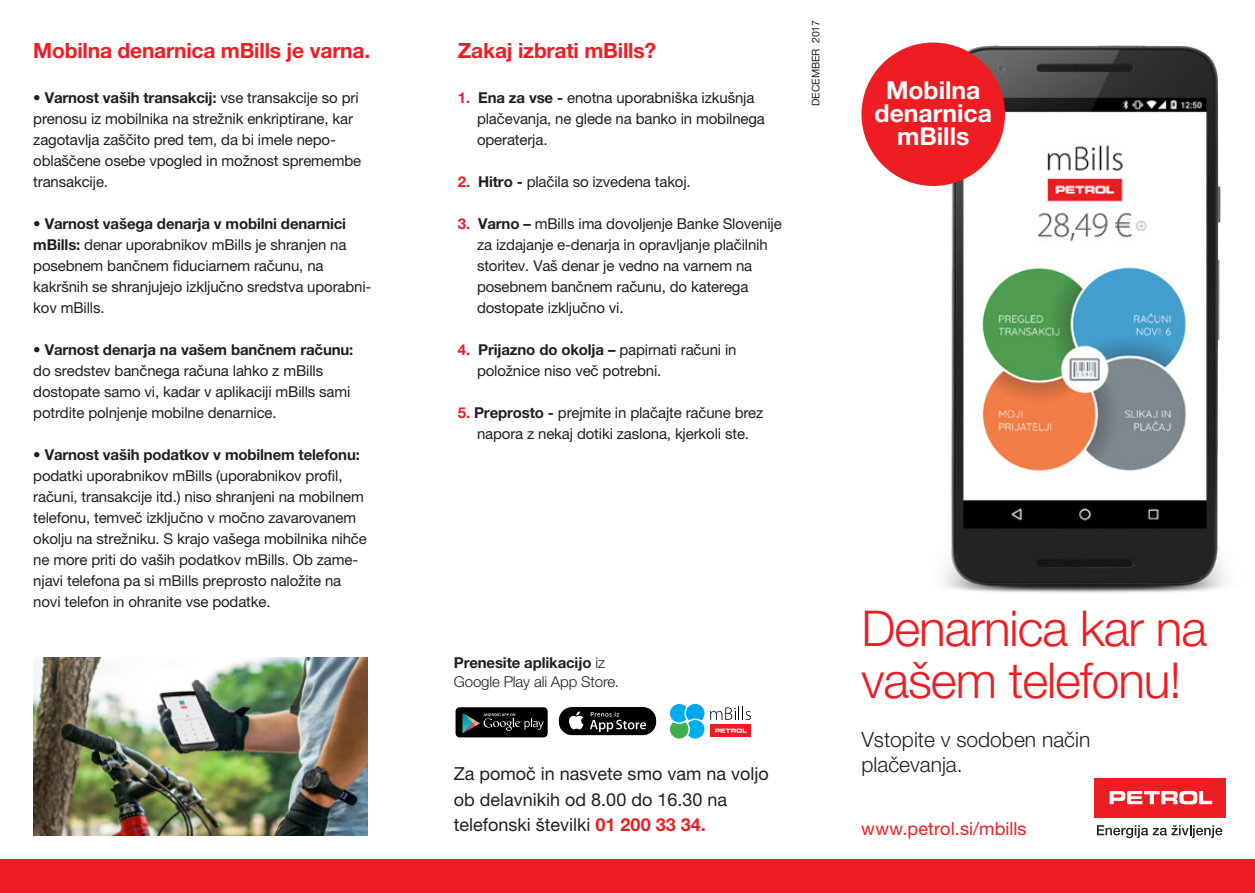
<style>
.page{position:relative;width:1255px;height:893px;background:#fff}
.page>*{position:absolute;margin:0;border:0;box-sizing:border-box;transform-origin:0 0}
.t1{font:300 49.5px/51.8px "Helvetica Neue LT Pro";letter-spacing:-.02em;color:#ee1d23}
.t2{font:700 24.75px/23px "Helvetica Neue LT Pro";color:#fff;text-align:center}
.t3{font:700 21px "Helvetica Neue LT Pro";letter-spacing:-.01em;color:#ee1d23}
.t4{font:300 21px/25.2px "Helvetica Neue LT Pro";color:#231f20}
.t5{font:18px/25.5px "Helvetica Neue LT Pro";color:#231f20}
.t6{font:18px "Helvetica Neue LT Pro";letter-spacing:.01em;color:#ee1d23}
.t7{font:15px/21px "Helvetica Neue LT Pro";letter-spacing:-.01em;color:#231f20}
.t8{font:300 15px/19.5px "Helvetica Neue LT Pro";letter-spacing:-.01em;color:#231f20}
.t9{font:10.5px "Helvetica Neue LT Pro";letter-spacing:-.01em;color:#231f20}
.s1{font-weight:700}
.s2{font-weight:700;color:#ee1d23}
</style>
<div class="page">
<div style="left:0;top:859px;width:1254px;height:34px;background:#ee1d23"></div>
<div style="left:455px;top:707px;width:92px;height:30px;background:#000001;border-radius:4px"></div>
<svg style="left:462px;top:713px;width:81px;height:20px"></svg>
<div style="left:1093px;top:778px;width:132px;height:39px;background:#ee1d23"></div>
<svg style="left:1109px;top:791px;width:103px;height:13px"></svg>
<svg style="left:1096px;top:825px;width:126px;height:13px"></svg>
<div style="left:558px;top:706px;width:98px;height:30px;background:#000001;border-radius:14px"></div>
<svg style="left:569px;top:711px;width:14px;height:18px"></svg>
<svg style="left:590px;top:712px;width:56px;height:20px"></svg>
<div style="left:557px;top:706px;width:100px;height:30px;border:1px solid #fff;border-radius:14px"></div>
<img style="left:941px;top:45px;width:284px;height:548px">
<div style="left:861px;top:43px;width:143px;height:143px;background:#ee1d23;border-radius:50%"></div>
<svg style="left:670px;top:704px;width:34px;height:34px"></svg>
<svg style="left:710px;top:707px;width:40px;height:13px"></svg>
<div style="left:710px;top:725px;width:40px;height:12px;background:#ee1d23"></div>
<svg style="left:715px;top:729px;width:31px;height:4px"></svg>
<img style="left:33px;top:657px;width:334px;height:178px">
<h3 class="t3" style="left:33px;top:37px;width:338px">Mobilna denarnica mBills je varna.</h3>
<p class="t7" style="left:33px;top:86px;width:329px">• <span class="s1">Varnost vaših transakcij:</span> vse transakcije so pri prenosu iz mobilnika na strežnik enkriptirane, kar zagotavlja zaščito pred tem, da bi imele nepo&shy;oblaščene osebe vpogled in možnost spremembe transakcije.</p>
<p class="t7" style="left:33px;top:212px;width:339px">• <span class="s1">Varnost vašega denarja v mobilni denarnici mBills:</span> denar uporabnikov mBills je shranjen na posebnem bančnem fiduciarnem računu, na kakršnih se shranjujejo izključno sredstva uporabni&shy;kov mBills.</p>
<p class="t7" style="left:33px;top:338px;width:322px">• <span class="s1">Varnost denarja na vašem bančnem računu: </span>do sredstev bančnega računa lahko z mBills dostopate samo vi, kadar v aplikaciji mBills sami potrdite polnjenje mobilne denarnice.</p>
<p class="t7" style="left:33px;top:443px;width:335px">• <span class="s1">Varnost vaših podatkov v mobilnem telefonu: </span>podatki uporabnikov mBills (uporabnikov profil, računi, transakcije itd.) niso shranjeni na mobilnem telefonu, temveč izključno v močno zavarovanem okolju na strežniku. S krajo vašega mobilnika nihče ne more priti do vaših podatkov mBills. Ob zame&shy;njavi telefona pa si mBills preprosto naložite na novi telefon in ohranite vse podatke.</p>
<h3 class="t3" style="left:458px;top:37px;width:200px">Zakaj izbrati mBills?</h3>
<p class="t7" style="left:477px;top:86px;width:289px;text-indent:-19px"><span class="s2">1.</span> <span class="s1">Ena za vse -</span> enotna uporabniška izkušnja plačevanja, ne glede na banko in mobilnega operaterja.</p>
<p class="t7" style="left:458px;top:170px;width:234px"><span class="s2">2.</span> <span class="s1">Hitro -</span> plačila so izvedena takoj.</p>
<p class="t7" style="left:477px;top:212px;width:306px;text-indent:-19px"><span class="s2">3.</span> <span class="s1">Varno –</span> mBills ima dovoljenje Banke Slovenije za izdajanje e-denarja in opravljanje plačilnih storitev. Vaš denar je vedno na varnem na posebnem bančnem računu, do katerega dostopate izključno vi.</p>
<p class="t7" style="left:477px;top:338px;width:261px;text-indent:-19px"><span class="s2">4.</span> <span class="s1">Prijazno do okolja –</span> papirnati računi in položnice niso več potrebni.</p>
<p class="t7" style="left:458px;top:401px;width:307px;text-align:center"><span class="s2">5.</span> <span class="s1">Preprosto -</span> prejmite in plačajte račune brez napora z nekaj dotiki zaslona, kjerkoli ste.</p>
<p class="t9" style="left:809px;top:106px;width:87px;rotate:-90deg">DECEMBER 2017</p>
<h2 class="t2" style="left:874px;top:78px;width:119px">Mobilna denarnica mBills</h2>
<p class="t8" style="left:454px;top:653px;width:167px"><span class="s1">Prenesite aplikacijo</span> iz<br>Google Play ali App Store.</p>
<p class="t5" style="left:454px;top:761px;width:316px">Za pomoč in nasvete smo vam na voljo ob delavnikih od 8.00 do 16.30 na telefonski številki <span class="s2">01 200 33 34.</span></p>
<h1 class="t1" style="left:861px;top:602px;width:347px">Denarnica kar na vašem telefonu!</h1>
<h3 class="t4" style="left:861px;top:727px;width:230px">Vstopite v sodoben način plačevanja.</h3>
<p class="t6" style="left:861px;top:818px;width:167px">www.petrol.si/mbills</p>
</div>
